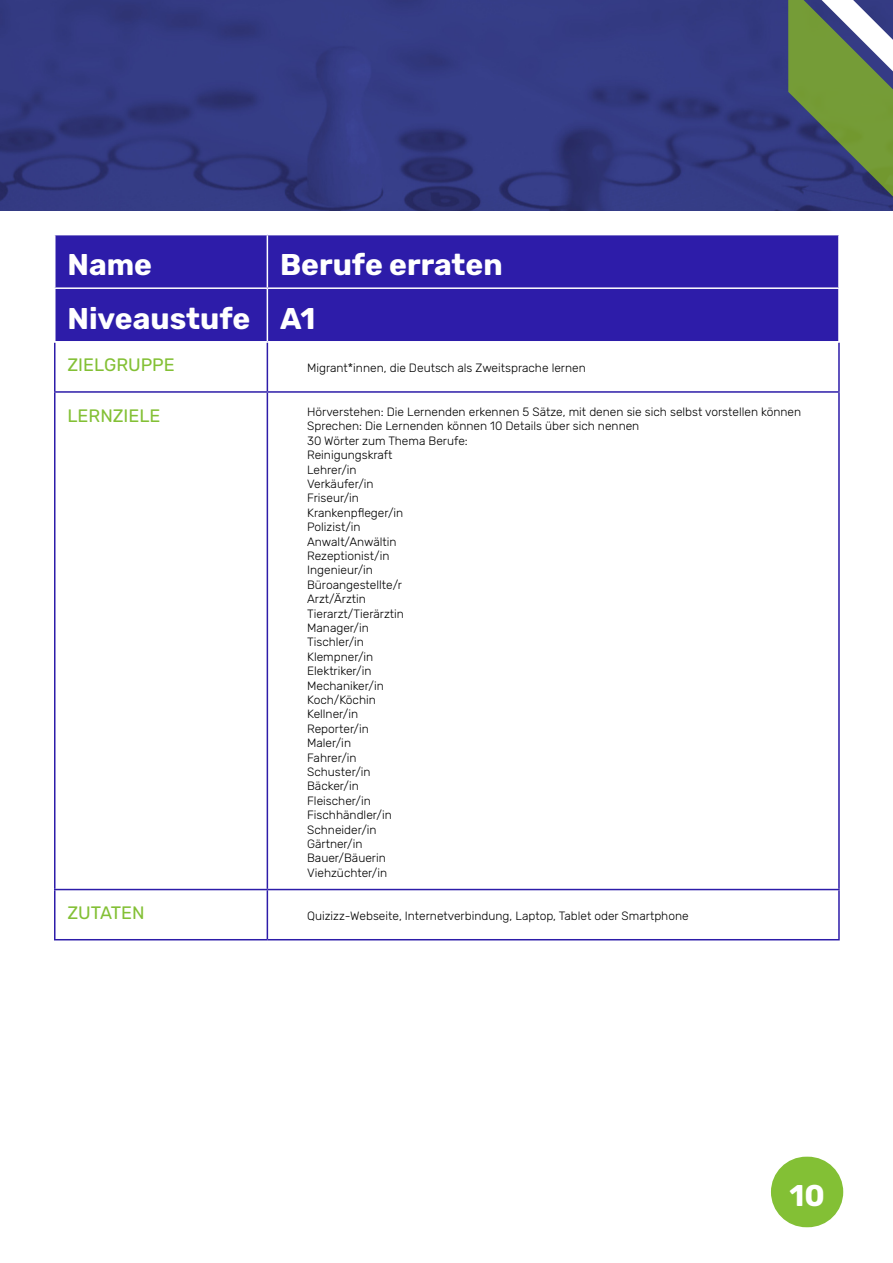
<style>
.page{position:relative;width:893px;height:1263px;background:#fff}
.page>*{position:absolute;margin:0;border:0;box-sizing:border-box;transform-origin:0 0}
.t1{font:700 30px/53.6px "Rubik";color:#fff}
.t2{font:18px "Rubik";color:#83c035}
.t3{font:300 12px/14.4px "Rubik";color:#000}
</style>
<div class="page">
<div style="left:771px;top:1157px;width:72px;height:70px;background:#83c035;border-radius:35px"></div>
<img style="left:0;top:0;width:788px;height:210px">
<svg style="left:788px;top:0;width:105px;height:211px"></svg>
<div style="left:56px;top:235px;width:782px;height:106px;background:#2d1ca9"></div>
<hr style="left:54px;top:287px;width:213px;height:2px;background:#fff">
<hr style="left:267px;top:287px;width:573px;height:2px;background:#fff">
<hr style="left:54px;top:391px;width:213px;height:2px;background:#2d1ca9">
<hr style="left:267px;top:391px;width:573px;height:2px;background:#2d1ca9">
<hr style="left:54px;top:889px;width:213px;height:1px;background:#2d1ca9">
<hr style="left:267px;top:889px;width:573px;height:1px;background:#2d1ca9">
<hr style="left:54px;top:939px;width:213px;height:1px;background:#2d1ca9">
<hr style="left:267px;top:939px;width:573px;height:1px;background:#2d1ca9">
<hr style="left:838px;top:342px;width:2px;height:49px;background:#2d1ca9">
<hr style="left:838px;top:393px;width:2px;height:496px;background:#2d1ca9">
<hr style="left:838px;top:890px;width:2px;height:49px;background:#2d1ca9">
<hr style="left:267px;top:235px;width:1px;height:52px;background:#fff">
<hr style="left:267px;top:289px;width:1px;height:52px;background:#fff">
<hr style="left:54px;top:342px;width:2px;height:49px;background:#2d1ca9">
<hr style="left:267px;top:342px;width:1px;height:49px;background:#2d1ca9">
<hr style="left:54px;top:393px;width:2px;height:496px;background:#2d1ca9">
<hr style="left:267px;top:393px;width:1px;height:496px;background:#2d1ca9">
<hr style="left:54px;top:890px;width:2px;height:49px;background:#2d1ca9">
<hr style="left:267px;top:890px;width:1px;height:49px;background:#2d1ca9">
<h1 class="t1" style="left:68px;top:239px;width:437px;text-indent:213px">Berufe erraten<br>Niveaustufe A1</h1>
<h2 class="t2" style="left:68px;top:355px;width:109px">ZIELGRUPPE</h2>
<p class="t3" style="left:307px;top:361px;width:280px">Migrant*innen, die Deutsch als Zweitsprache lernen</p>
<h2 class="t2" style="left:68px;top:405px;width:95px">LERNZIELE</h2>
<p class="t3" style="left:307px;top:405px;width:496px">Hörverstehen: Die Lernenden erkennen 5 Sätze, mit denen sie sich selbst vorstellen können<br>Sprechen: Die Lernenden können 10 Details über sich nennen<br>30 Wörter zum Thema Berufe:<br>Reinigungskraft<br>Lehrer/in<br>Verkäufer/in<br>Friseur/in<br>Krankenpfleger/in<br>Polizist/in<br>Anwalt/Anwältin<br>Rezeptionist/in<br>Ingenieur/in<br>Büroangestellte/r<br>Arzt/Ärztin<br>Tierarzt/Tierärztin<br>Manager/in<br>Tischler/in<br>Klempner/in<br>Elektriker/in<br>Mechaniker/in<br>Koch/Köchin<br>Kellner/in<br>Reporter/in<br>Maler/in<br>Fahrer/in<br>Schuster/in<br>Bäcker/in<br>Fleischer/in<br>Fischhändler/in<br>Schneider/in<br>Gärtner/in<br>Bauer/Bäuerin<br>Viehzüchter/in</p>
<h2 class="t2" style="left:68px;top:903px;width:79px">ZUTATEN</h2>
<p class="t3" style="left:307px;top:909px;width:383px">Quizizz-Webseite, Internetverbindung, Laptop, Tablet oder Smartphone</p>
<h1 class="t1" style="left:68px;top:239px;width:86px">Name</h1>
<h1 class="t1" style="left:789px;top:1169px;width:37px">10</h1>
</div>
